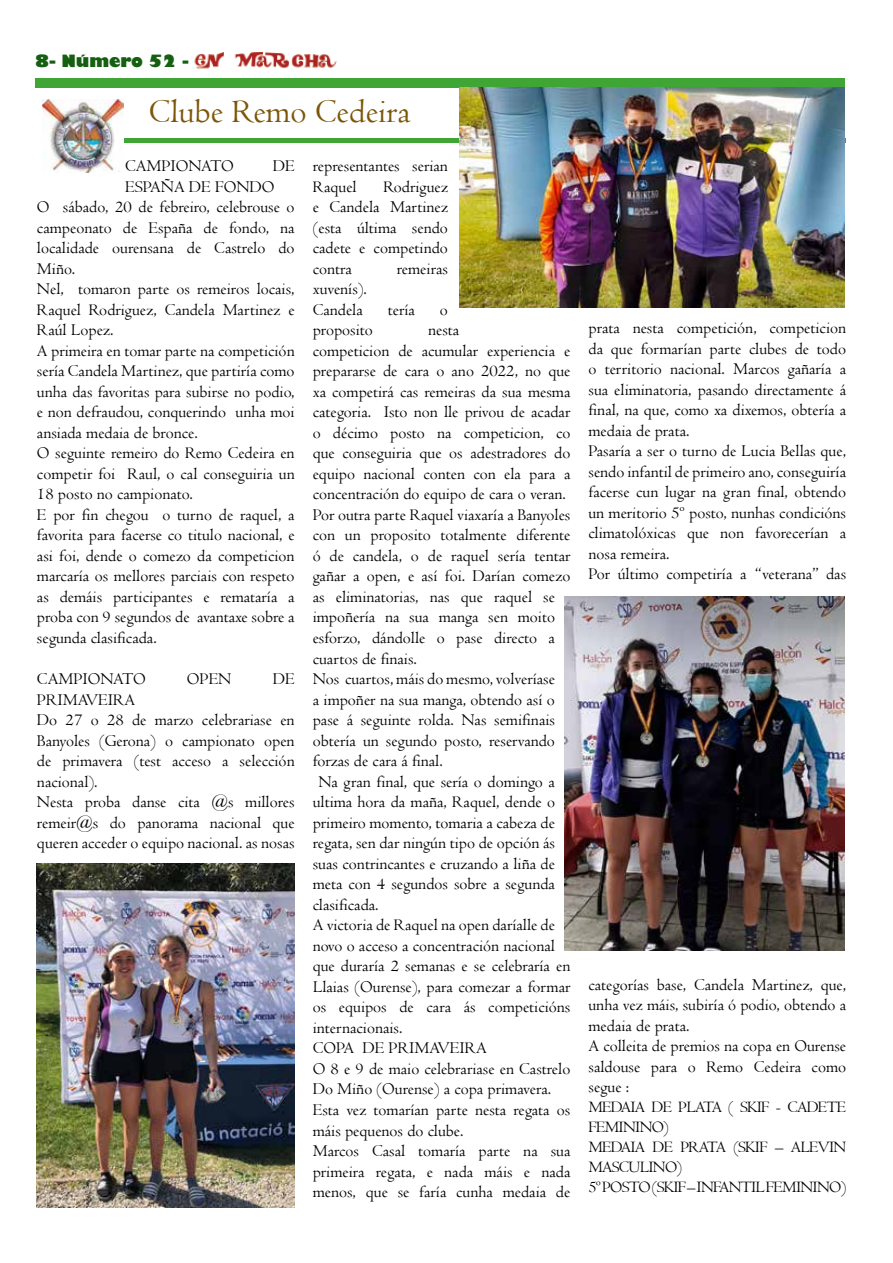
<style>
.page{position:relative;width:893px;height:1263px;background:#fff}
.page>*{position:absolute;margin:0;border:0;box-sizing:border-box;transform-origin:0 0}
.t1{font:34.5px "Centaur";color:#7b5608}
.t2{font:17.1px/20.5px "Centaur";color:#000}
.t3{font:16.5px/20px "Centaur";letter-spacing:-.04em;color:#000}
.t4{font:800 16.5px "Gill Sans";color:#155f11}
</style>
<div class="page">
<div style="left:35px;top:78px;width:809px;height:10px;background:#3fa535"></div>
<img style="left:194px;top:53px;width:143px;height:16px">
<div style="left:50px;top:138px;width:796px;height:5px;background:#3fa535"></div>
<img style="left:43px;top:99px;width:81px;height:74px">
<img style="left:37px;top:864px;width:258px;height:344px">
<img style="left:459px;top:87px;width:385px;height:221px">
<img style="left:564px;top:596px;width:280px;height:355px">
<p class="t4" style="left:35px;top:50px;width:156px">8- Número 52 -</p>
<h1 class="t1" style="left:149px;top:91px;width:263px">Clube Remo Cedeira</h1>
<p class="t2" style="left:125px;top:155px;width:110px">CAMPIONATO</p>
<p class="t2" style="left:273px;top:155px;width:23px">DE</p>
<p class="t2" style="left:125px;top:176px;width:151px">ESPAÑA DE FONDO</p>
<p class="t2" style="left:37px;top:196px;width:259px">O sábado, 20 de febreiro, celebrouse o</p>
<p class="t2" style="left:37px;top:217px;width:259px">campeonato de España de fondo, na</p>
<p class="t2" style="left:37px;top:237px;width:259px">localidade ourensana de Castrelo do</p>
<p class="t2" style="left:37px;top:258px;width:40px">Miño.</p>
<p class="t2" style="left:37px;top:278px;width:259px">Nel, tomaron parte os remeiros locais,</p>
<p class="t2" style="left:37px;top:299px;width:259px">Raquel Rodriguez, Candela Martinez e</p>
<p class="t2" style="left:37px;top:319px;width:78px">Raúl Lopez.</p>
<p class="t2" style="left:37px;top:340px;width:259px">A primeira en tomar parte na competición</p>
<p class="t2" style="left:37px;top:360px;width:259px">sería Candela Martinez, que partiría como</p>
<p class="t2" style="left:37px;top:381px;width:259px">unha das favoritas para subirse no podio,</p>
<p class="t2" style="left:37px;top:402px;width:259px">e non defraudou, conquerindo unha moi</p>
<p class="t2" style="left:37px;top:422px;width:162px">ansiada medaia de bronce.</p>
<p class="t2" style="left:37px;top:443px;width:259px">O seguinte remeiro do Remo Cedeira en</p>
<p class="t2" style="left:37px;top:463px;width:259px">competir foi Raul, o cal conseguiria un</p>
<p class="t2" style="left:37px;top:484px;width:157px">18 posto no campionato.</p>
<p class="t2" style="left:37px;top:504px;width:259px">E por fin chegou o turno de raquel, a</p>
<p class="t2" style="left:37px;top:525px;width:259px">favorita para facerse co titulo nacional, e</p>
<p class="t2" style="left:37px;top:545px;width:259px">asi foi, dende o comezo da competicion</p>
<p class="t2" style="left:37px;top:566px;width:259px">marcaría os mellores parciais con respeto</p>
<p class="t2" style="left:37px;top:586px;width:259px">as demáis participantes e remataría a</p>
<p class="t2" style="left:37px;top:607px;width:259px">proba con 9 segundos de avantaxe sobre a</p>
<p class="t2" style="left:37px;top:627px;width:121px">segunda clasificada.</p>
<p class="t2" style="left:37px;top:668px;width:110px">CAMPIONATO</p>
<p class="t2" style="left:187px;top:668px;width:46px">OPEN</p>
<p class="t2" style="left:273px;top:668px;width:23px">DE</p>
<p class="t2" style="left:37px;top:689px;width:259px">PRIMAVEIRA<br>Do 27 o 28 de marzo celebrariase en<br>Banyoles (Gerona) o campionato open de primavera (test acceso a selección nacional).<br>Nesta proba danse cita @s millores remeir@s do panorama nacional que queren acceder o equipo nacional. as nosas</p>
<p class="t2" style="left:313px;top:155px;width:137px">representantes serian<br>Raquel</p>
<p class="t2" style="left:313px;top:176px;width:137px;text-align:justify;text-indent:71px">Rodriguez e Candela Martinez (esta última sendo cadete e competindo contra</p>
<p class="t2" style="left:397px;top:258px;width:53px">remeiras</p>
<p class="t2" style="left:313px;top:278px;width:56px">xuvenís).<br>Candela</p>
<p class="t2" style="left:388px;top:299px;width:29px">tería</p>
<p class="t2" style="left:440px;top:299px;width:10px">o</p>
<p class="t2" style="left:313px;top:319px;width:62px">proposito</p>
<p class="t2" style="left:428px;top:319px;width:33px">nesta</p>
<p class="t2" style="left:313px;top:340px;width:259px">competicion de acumular experiencia e</p>
<p class="t2" style="left:313px;top:360px;width:259px">prepararse de cara o ano 2022, no que</p>
<p class="t2" style="left:313px;top:381px;width:259px">xa competirá cas remeiras da sua mesma</p>
<p class="t2" style="left:313px;top:402px;width:259px">categoria. Isto non lle privou de acadar</p>
<p class="t2" style="left:313px;top:422px;width:259px">o décimo posto na competicion, co</p>
<p class="t2" style="left:313px;top:443px;width:259px">que conseguiria que os adestradores do</p>
<p class="t2" style="left:313px;top:463px;width:259px">equipo nacional conten con ela para a</p>
<p class="t2" style="left:313px;top:484px;width:255px">concentración do equipo de cara o veran.</p>
<p class="t2" style="left:313px;top:504px;width:259px">Por outra parte Raquel viaxaría a Banyoles</p>
<p class="t2" style="left:313px;top:525px;width:259px">con un proposito totalmente diferente</p>
<p class="t2" style="left:313px;top:545px;width:259px">ó de candela, o de raquel sería tentar</p>
<p class="t2" style="left:313px;top:566px;width:259px">gañar a open, e así foi. Darían comezo</p>
<p class="t2" style="left:313px;top:586px;width:244px">as eliminatorias, nas que raquel se</p>
<p class="t2" style="left:313px;top:607px;width:244px">impoñería na sua manga sen moito</p>
<p class="t2" style="left:313px;top:627px;width:244px">esforzo, dándolle o pase directo a</p>
<p class="t2" style="left:313px;top:648px;width:106px">cuartos de finais.</p>
<p class="t2" style="left:313px;top:668px;width:244px">Nos cuartos, máis do mesmo, volveríase</p>
<p class="t2" style="left:313px;top:689px;width:244px">a impoñer na sua manga, obtendo así o</p>
<p class="t2" style="left:313px;top:709px;width:244px">pase á seguinte rolda. Nas semifinais</p>
<p class="t2" style="left:313px;top:730px;width:244px">obtería un segundo posto, reservando</p>
<p class="t2" style="left:313px;top:750px;width:132px">forzas de cara á final.</p>
<p class="t2" style="left:318px;top:771px;width:238px">Na gran final, que sería o domingo a</p>
<p class="t2" style="left:313px;top:791px;width:244px">ultima hora da maña, Raquel, dende o</p>
<p class="t2" style="left:313px;top:812px;width:244px">primeiro momento, tomaria a cabeza de</p>
<p class="t2" style="left:313px;top:832px;width:244px">regata, sen dar ningún tipo de opción ás</p>
<p class="t2" style="left:313px;top:853px;width:244px">suas contrincantes e cruzando a liña de</p>
<p class="t2" style="left:313px;top:873px;width:244px">meta con 4 segundos sobre a segunda</p>
<p class="t2" style="left:313px;top:894px;width:67px">clasificada.</p>
<p class="t2" style="left:313px;top:915px;width:244px">A victoria de Raquel na open daríalle de</p>
<p class="t2" style="left:313px;top:935px;width:244px">novo o acceso a concentración nacional</p>
<p class="t2" style="left:313px;top:956px;width:259px">que duraría 2 semanas e se celebraría en</p>
<p class="t2" style="left:313px;top:976px;width:259px">Llaias (Ourense), para comezar a formar</p>
<p class="t2" style="left:313px;top:997px;width:259px">os equipos de cara ás competicións</p>
<p class="t2" style="left:313px;top:1017px;width:91px">internacionais.</p>
<p class="t2" style="left:313px;top:1038px;width:176px">COPA DE PRIMAVEIRA</p>
<p class="t2" style="left:313px;top:1058px;width:259px">O 8 e 9 de maio celebrariase en Castrelo</p>
<p class="t2" style="left:313px;top:1079px;width:240px">Do Miño (Ourense) a copa primavera.</p>
<p class="t2" style="left:313px;top:1099px;width:259px">Esta vez tomarían parte nesta regata os</p>
<p class="t2" style="left:313px;top:1120px;width:152px">máis pequenos do clube.</p>
<p class="t2" style="left:313px;top:1140px;width:259px">Marcos Casal tomaría parte na sua</p>
<p class="t2" style="left:313px;top:1161px;width:259px">primeira regata, e nada máis e nada</p>
<p class="t2" style="left:313px;top:1181px;width:259px">menos, que se faría cunha medaia de</p>
<p class="t2" style="left:588px;top:317px;width:259px">prata nesta competición, competicion da que formarían parte clubes de todo o territorio nacional. Marcos gañaría a sua eliminatoria, pasando directamente á final, na que, como xa dixemos, obtería a medaia de prata.<br>Pasaría a ser o turno de Lucia Bellas que, sendo infantil de primeiro ano, conseguiría facerse cun lugar na gran final, obtendo un meritorio 5º posto, nunhas condicións climatolóxicas que non favorecerían a nosa remeira.<br>Por último competiría a “veterana” das</p>
<p class="t2" style="left:588px;top:974px;width:259px">categorías base, Candela Martinez, que, unha vez máis, subiría ó podio, obtendo a medaia de prata.<br>A colleita de premios na copa en Ourense saldouse para o Remo Cedeira como segue :</p>
<p class="t3" style="left:588px;top:1097px;width:259px">MEDAIA DE PLATA ( SKIF - CADETE<br>FEMININO)<br>MEDAIA DE PRATA (SKIF – ALEVIN<br>MASCULINO)<br>5º POSTO (SKIF – INFANTIL FEMININO)</p>
</div>
